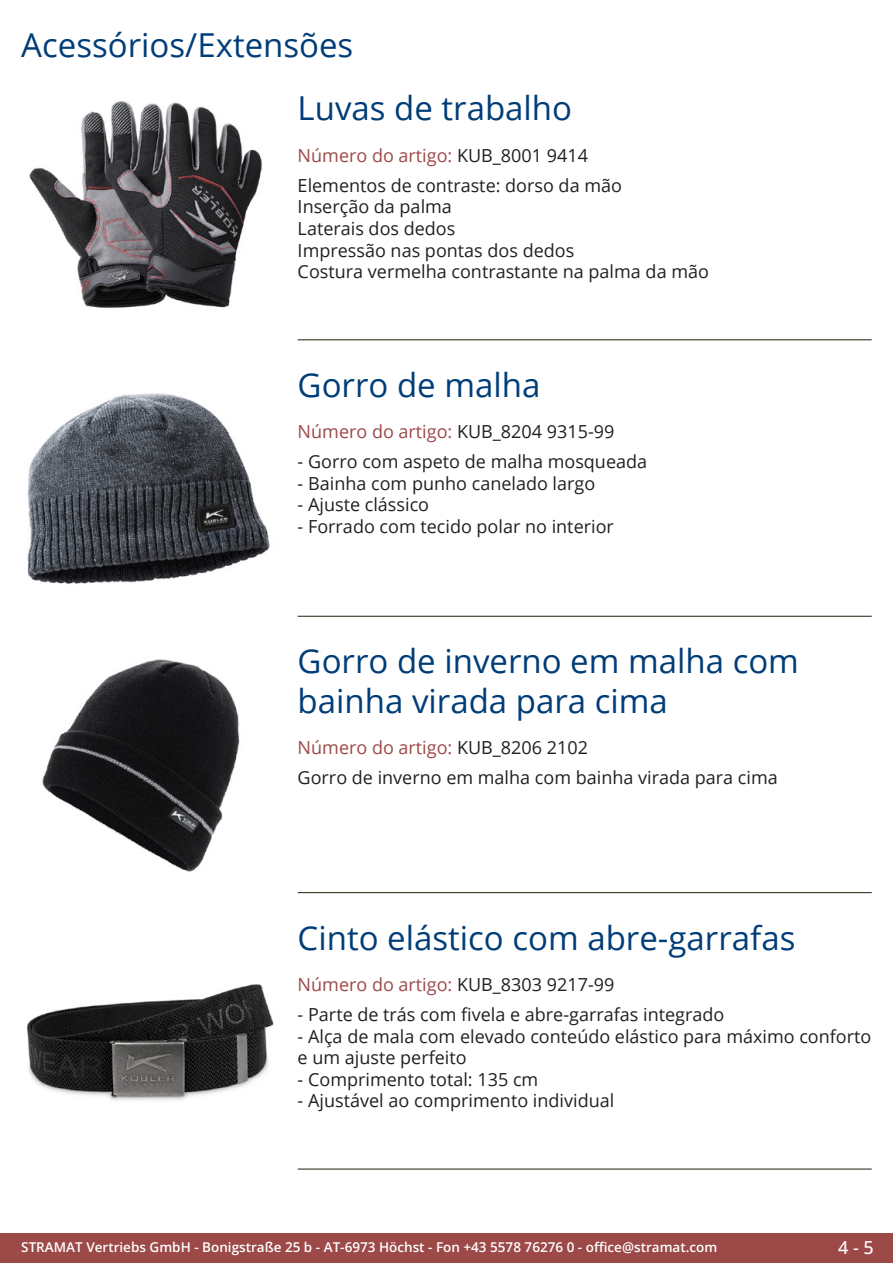
<style>
.page{position:relative;width:893px;height:1263px;background:#fff}
.page>*{position:absolute;margin:0;border:0;box-sizing:border-box;transform-origin:0 0}
.Produkttitel{font:33px/39.6px "Open Sans";color:#003d78}
.RastTitel{font:33px "Open Sans";color:#003d78}
.Beschreibung_Text{font:18px/21.6px "Open Sans";color:#231f20}
.TechDaten_Überschrif{font:18px "Open Sans";color:#9c4948}
.t1{font:500 18px "Open Sans";color:#fff}
.t2{font:600 13.5px "Open Sans";color:#fff}
.s1{color:#231f20}
</style>
<div class="page">
<div style="left:0;top:1233px;width:893px;height:30px;background:#9c4948"></div>
<hr style="left:298px;top:340px;width:574px;height:1px;background:#201d08">
<hr style="left:298px;top:616px;width:574px;height:1px;background:#201d08">
<hr style="left:298px;top:892px;width:574px;height:1px;background:#201d08">
<hr style="left:298px;top:1169px;width:574px;height:1px;background:#201d08">
<img style="left:29px;top:100px;width:233px;height:208px">
<img style="left:27px;top:393px;width:243px;height:191px">
<img style="left:42px;top:659px;width:198px;height:213px">
<img style="left:27px;top:984px;width:247px;height:117px">
<p class="RastTitel" style="left:21px;top:22px;width:334px">Acessórios/Extensões</p>
<p class="Produkttitel" style="left:298px;top:88px;width:276px">Luvas de trabalho</p>
<p class="TechDaten_Überschrif" style="left:298px;top:143px;width:292px">Número do artigo: <span class="s1">KUB_8001 9414</span></p>
<p class="Beschreibung_Text" style="left:298px;top:174px;width:413px">Elementos de contraste: dorso da mão<br>Inserção da palma<br>Laterais dos dedos<br>Impressão nas pontas dos dedos<br>Costura vermelha contrastante na palma da mão</p>
<p class="Produkttitel" style="left:298px;top:364px;width:244px">Gorro de malha</p>
<p class="TechDaten_Überschrif" style="left:298px;top:420px;width:318px">Número do artigo: <span class="s1">KUB_8204 9315-99</span></p>
<p class="Beschreibung_Text" style="left:298px;top:450px;width:351px">- Gorro com aspeto de malha mosqueada</p>
<p class="Beschreibung_Text" style="left:298px;top:472px;width:299px">- Bainha com punho canelado largo</p>
<p class="Beschreibung_Text" style="left:298px;top:494px;width:133px">- Ajuste clássico</p>
<p class="Beschreibung_Text" style="left:298px;top:515px;width:318px">- Forrado com tecido polar no interior</p>
<p class="Produkttitel" style="left:298px;top:640px;width:503px">Gorro de inverno em malha com bainha virada para cima</p>
<p class="TechDaten_Überschrif" style="left:298px;top:735px;width:292px">Número do artigo: <span class="s1">KUB_8206 2102</span></p>
<p class="Beschreibung_Text" style="left:298px;top:766px;width:482px">Gorro de inverno em malha com bainha virada para cima</p>
<p class="Produkttitel" style="left:298px;top:917px;width:499px">Cinto elástico com abre-garrafas</p>
<p class="TechDaten_Überschrif" style="left:298px;top:972px;width:318px">Número do artigo: <span class="s1">KUB_8303 9217-99</span></p>
<p class="Beschreibung_Text" style="left:298px;top:1003px;width:428px">- Parte de trás com fivela e abre-garrafas integrado</p>
<p class="Beschreibung_Text" style="left:298px;top:1025px;width:575px">- Alça de mala com elevado conteúdo elástico para máximo conforto e um ajuste perfeito</p>
<p class="Beschreibung_Text" style="left:298px;top:1068px;width:242px">- Comprimento total: 135 cm</p>
<p class="Beschreibung_Text" style="left:298px;top:1089px;width:318px">- Ajustável ao comprimento individual</p>
<p class="t2" style="left:21px;top:1238px;width:698px">STRAMAT Vertriebs GmbH - Bonigstraße 25 b - AT-6973 Höchst - Fon +43 5578 76276 0 - office@stramat.com</p>
<p class="t1" style="left:838px;top:1234px;width:37px">4 - 5</p>
</div>
